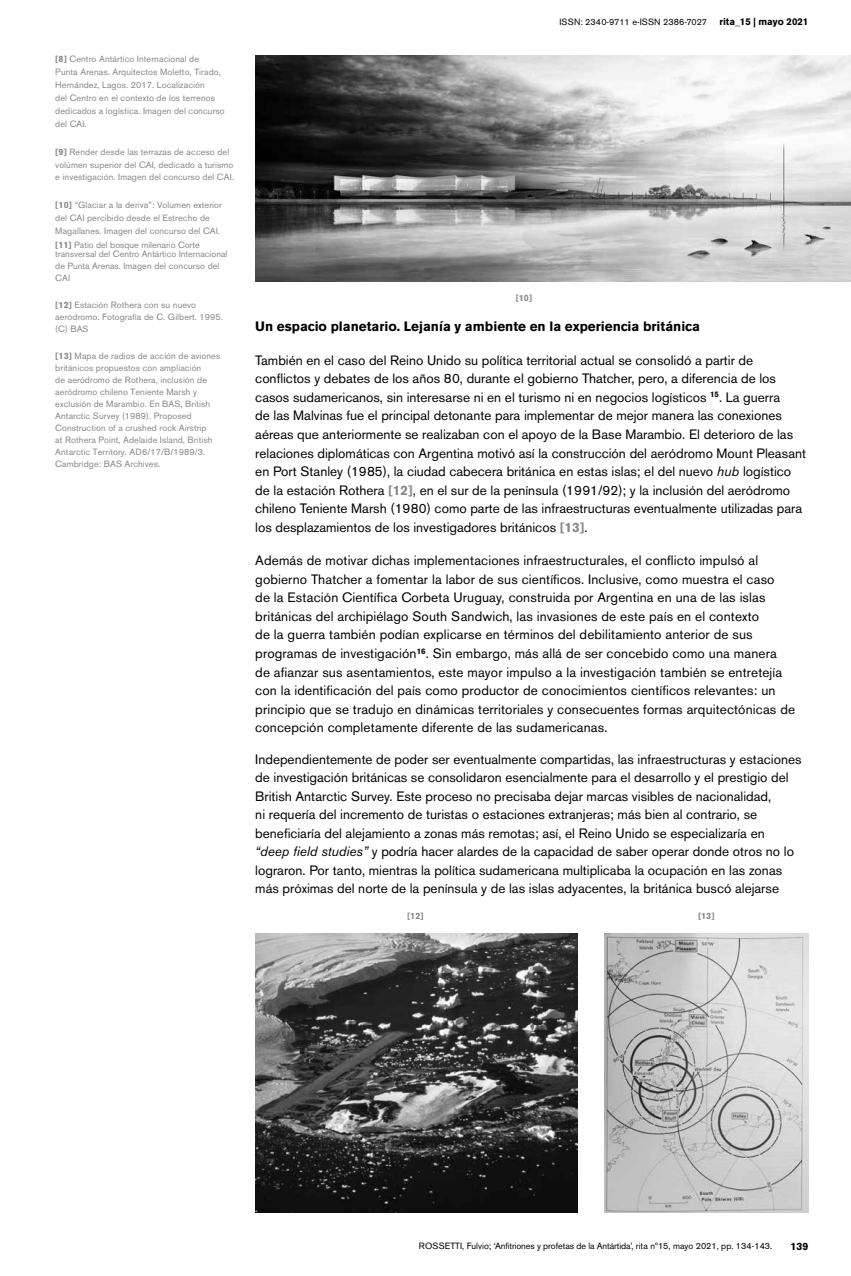
<style>
.page{position:relative;width:851px;height:1276px;background:#fff}
.page>*{position:absolute;margin:0;border:0;box-sizing:border-box;transform-origin:0 0}
.t1{font:13.5px/18.6px "Akzidenz Grotesk BE";color:#000}
.t2{font:700 13.5px "Akzidenz Grotesk BE";color:#000}
.t3{font:700 10.5px "Akzidenz Grotesk BE";color:#000}
.t4{font:700 9.75px "Akzidenz Grotesk BE";color:#000}
.t5{font:9px/12px "Akzidenz Grotesk BE";letter-spacing:.01em;color:#878787}
.t6{font:9px "Akzidenz Grotesk BE";color:#000}
.t7{font:9px "Akzidenz Grotesk BE";letter-spacing:.02em;color:#000}
.t8{font:700 9px "Akzidenz Grotesk BE";color:#878787}
.s1{font-weight:700}
.s2{font-style:italic}
.s3{font-weight:700;color:#878787}
</style>
<div class="page">
<img style="left:255px;top:56px;width:595px;height:225px">
<img style="left:604px;top:933px;width:204px;height:279px">
<img style="left:255px;top:933px;width:323px;height:279px">
<p class="t5" style="left:55px;top:52px;width:171px;line-height:12.9px"><span class="s1">[8]</span> Centro Antártico Internacional de<br>Punta Arenas. Arquitectos Moletto, Tirado, Hernández, Lagos. 2017. Localización<br>del Centro en el contexto de los terrenos dedicados a logística. Imagen del concurso del CAI.</p>
<p class="t5" style="left:55px;top:145px;width:180px;line-height:12.9px"><span class="s1">[9]</span> Render desde las terrazas de acceso del volúmen superior del CAI, dedicado a turismo e investigación. Imagen del concurso del CAI.</p>
<p class="t5" style="left:55px;top:199px;width:168px;line-height:12.9px"><span class="s1">[10]</span> “Glaciar a la deriva”: Volumen exterior del CAI percibido desde el Estrecho de<br>Magallanes. Imagen del concurso del CAI.</p>
<p class="t5" style="left:55px;top:240px;width:173px;line-height:9px"><span class="s1">[11]</span> Patio del bosque milenario Corte transversal del Centro Antártico Internacional</p>
<p class="t5" style="left:55px;top:260px;width:166px">de Punta Arenas. Imagen del concurso del<br>CAI</p>
<p class="t5" style="left:55px;top:299px;width:169px"><span class="s1">[12]</span> Estación Rothera con su nuevo aeródromo. Fotografía de C. Gilbert. 1995. (C) BAS</p>
<p class="t5" style="left:55px;top:350px;width:166px"><span class="s1">[13]</span> Mapa de radios de acción de aviones británicos propuestos con ampliación<br>de aeródromo de Rothera, inclusión de aeródromo chileno Teniente Marsh y exclusión de Marambio. En BAS, British Antarctic Survey (1989). Proposed Construction of a crushed rock Airstrip<br>at Rothera Point, Adelaide Island, British Antarctic Territory. AD6/17/B/1989/3.<br>Cambridge: BAS Archives.</p>
<p class="t7" style="left:559px;top:17px;width:149px">ISSN: 2340-9711 e-ISSN 2386-7027</p>
<p class="t4" style="left:719px;top:16px;width:90px">rita_15 | mayo 2021</p>
<p class="t8" style="left:515px;top:292px;width:18px">[10]</p>
<p class="t2" style="left:255px;top:319px;width:446px">Un espacio planetario. Lejanía y ambiente en la experiencia británica</p>
<p class="t1" style="left:255px;top:351px;width:552px">También en el caso del Reino Unido su política territorial actual se consolidó a partir de conflictos y debates de los años 80, durante el gobierno Thatcher, pero, a diferencia de los casos sudamericanos, sin interesarse ni en el turismo ni en negocios logísticos <sup>15</sup>. La guerra<br>de las Malvinas fue el principal detonante para implementar de mejor manera las conexiones aéreas que anteriormente se realizaban con el apoyo de la Base Marambio. El deterioro de las relaciones diplomáticas con Argentina motivó así la construcción del aeródromo Mount Pleasant en Port Stanley (1985), la ciudad cabecera británica en estas islas; el del nuevo <span class="s2">hub</span> logístico de la estación Rothera <span class="s3">[12]</span>, en el sur de la península (1991/92); y la inclusión del aeródromo chileno Teniente Marsh (1980) como parte de las infraestructuras eventualmente utilizadas para los desplazamientos de los investigadores británicos <span class="s3">[13]</span>.</p>
<p class="t1" style="left:255px;top:551px;width:541px">Además de motivar dichas implementaciones infraestructurales, el conflicto impulsó al gobierno Thatcher a fomentar la labor de sus científicos. Inclusive, como muestra el caso<br>de la Estación Científica Corbeta Uruguay, construida por Argentina en una de las islas británicas del archipiélago South Sandwich, las invasiones de este país en el contexto<br>de la guerra también podían explicarse en términos del debilitamiento anterior de sus programas de investigación<sup>16</sup>. Sin embargo, más allá de ser concebido como una manera<br>de afianzar sus asentamientos, este mayor impulso a la investigación también se entretejía con la identificación del país como productor de conocimientos científicos relevantes: un principio que se tradujo en dinámicas territoriales y consecuentes formas arquitectónicas de concepción completamente diferente de las sudamericanas.</p>
<p class="t1" style="left:255px;top:749px;width:547px">Independientemente de poder ser eventualmente compartidas, las infraestructuras y estaciones de investigación británicas se consolidaron esencialmente para el desarrollo y el prestigio del British Antarctic Survey. Este proceso no precisaba dejar marcas visibles de nacionalidad,<br>ni requería del incremento de turistas o estaciones extranjeras; más bien al contrario, se beneficiaría del alejamiento a zonas más remotas; así, el Reino Unido se especializaría en <span class="s2">“deep field studies”</span> y podría hacer alardes de la capacidad de saber operar donde otros no lo lograron. Por tanto, mientras la política sudamericana multiplicaba la ocupación en las zonas más próximas del norte de la península y de las islas adyacentes, la británica buscó alejarse</p>
<p class="t8" style="left:407px;top:910px;width:18px">[12]</p>
<p class="t8" style="left:698px;top:910px;width:18px">[13]</p>
<p class="t6" style="left:419px;top:1240px;width:355px">ROSSETTI, Fulvio; ‘Anfitriones y profetas de la Antártida’, rita nº15, mayo 2021, pp. 134-143.</p>
<p class="t3" style="left:790px;top:1240px;width:19px">139</p>
</div>
